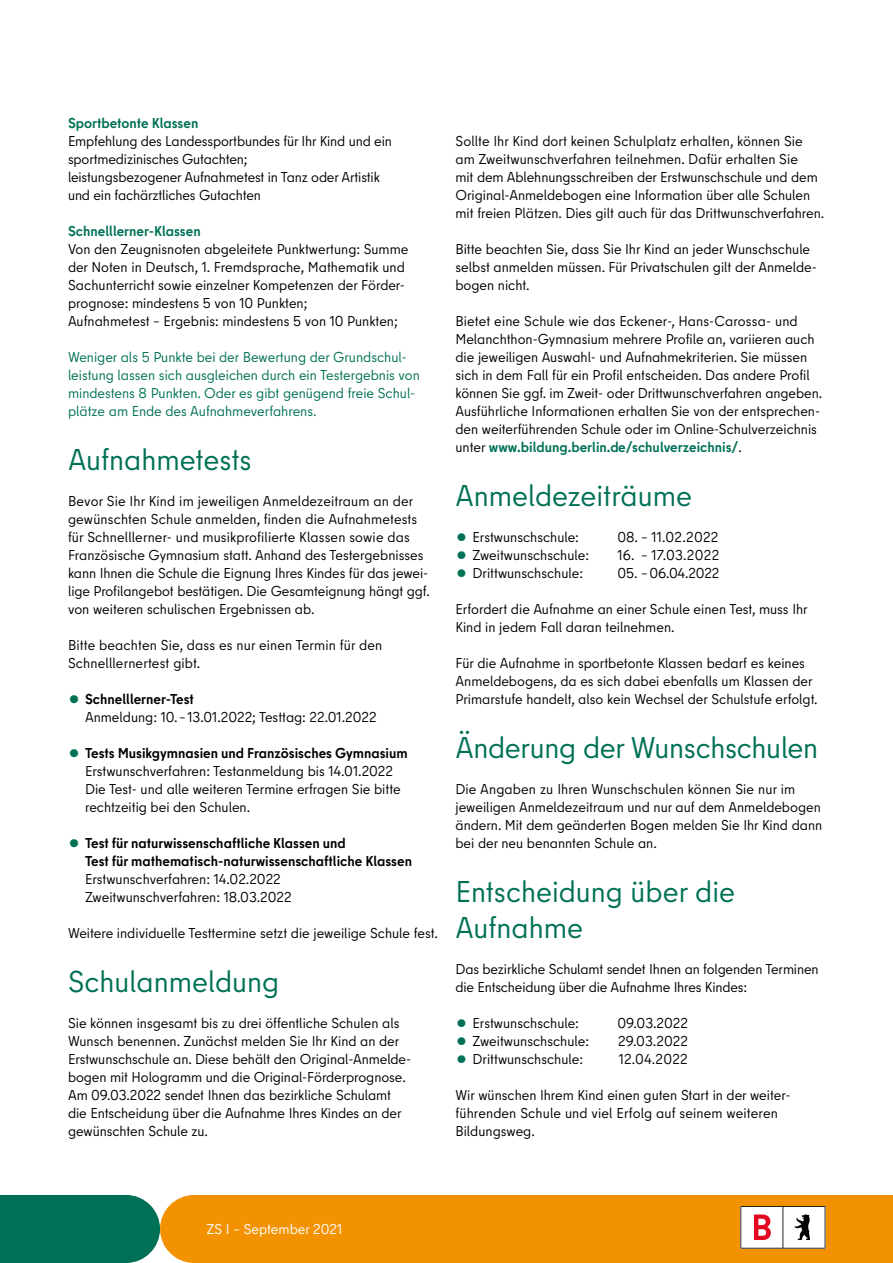
<style>
.page{position:relative;width:893px;height:1263px;background:#fff}
.page>*{position:absolute;margin:0;border:0;box-sizing:border-box;transform-origin:0 0}
.t1{font:30px/36px "Berlin Type";color:#007156}
.t2{font:14.25px/18px "Berlin Type";color:#000}
.t3{font:14.25px/18px "Berlin Type";color:#007156}
.t4{font:700 14.25px/18px "Berlin Type";color:#000}
.t5{font:700 14.25px "Berlin Type";color:#007156}
.t6{font:14.25px "Berlin Type";letter-spacing:.02em;color:#000}
.t7{font:14.25px "Berlin Type";color:#fff}
.s1{font-weight:700;font-size:27px;color:#007156}
.s2{font-weight:700}
.s3{font-size:27px;color:#007156}
.s4{font-weight:700;color:#007156}
</style>
<div class="page">
<div style="left:0;top:1195px;width:160px;height:68px;background:#007156"></div>
<div style="left:160px;top:1195px;width:733px;height:68px;background:#f39200"></div>
<svg style="left:740px;top:1206px;width:85px;height:42px"></svg>
<p class="t5" style="left:68px;top:113px;width:132px">Sportbetonte Klassen</p>
<p class="t2" style="left:68px;top:132px;width:325px">Empfehlung des Landessportbundes für Ihr Kind und ein sportmedizinisches Gutachten;<br>leistungsbezogener Aufnahmetest in Tanz oder Artistik und ein fachärztliches Gutachten</p>
<p class="t5" style="left:68px;top:221px;width:134px">Schnelllerner-Klassen</p>
<p class="t2" style="left:68px;top:240px;width:342px">Von den Zeugnisnoten abgeleitete Punktwertung: Summe der Noten in Deutsch, 1. Fremdsprache, Mathematik und Sachunterricht sowie einzelner Kompetenzen der Förder&shy;prognose: mindestens 5 von 10 Punkten;<br>Aufnahmetest – Ergebnis: mindestens 5 von 10 Punkten;</p>
<p class="t3" style="left:68px;top:348px;width:353px">Weniger als 5 Punkte bei der Bewertung der Grundschul&shy;leistung lassen sich ausgleichen durch ein Testergebnis von mindestens 8 Punkten. Oder es gibt genügend freie Schul&shy;plätze am Ende des Aufnahmeverfahrens.</p>
<h1 class="t1" style="left:68px;top:441px;width:185px">Aufnahmetests</h1>
<p class="t2" style="left:68px;top:492px;width:363px">Bevor Sie Ihr Kind im jeweiligen Anmeldezeitraum an der gewünschten Schule anmelden, finden die Aufnahmetests für Schnelllerner- und musikprofilierte Klassen sowie das Französische Gymnasium statt. Anhand des Testergebnisses kann Ihnen die Schule die Eignung Ihres Kindes für das jewei&shy;lige Profilangebot bestätigen. Die Gesamteignung hängt ggf. von weiteren schulischen Ergebnissen ab.</p>
<p class="t2" style="left:68px;top:636px;width:316px">Bitte beachten Sie, dass es nur einen Termin für den<br>Schnelllernertest gibt.</p>
<p class="t2" style="left:85px;top:690px;width:293px;text-indent:-17px"><span class="s1">•</span> <span class="s2">Schnelllerner-Test<br></span>Anmeldung: 10.– 13.01.2022; Testtag: 22.01.2022</p>
<p class="t2" style="left:85px;top:744px;width:324px;text-indent:-17px"><span class="s1">•</span> <span class="s2">Tests Musikgymnasien und Französisches Gymnasium </span>Erstwunschverfahren: Testanmeldung bis 14.01.2022<br>Die Test- und alle weiteren Termine erfragen Sie bitte rechtzeitig bei den Schulen.</p>
<p class="t4" style="left:85px;top:834px;width:328px;text-indent:-17px"><span class="s3">•</span> Test für naturwissenschaftliche Klassen und<br>Test für mathematisch-naturwissenschaftliche Klassen</p>
<p class="t2" style="left:85px;top:870px;width:208px">Erstwunschverfahren: 14.02.2022<br>Zweitwunschverfahren: 18.03.2022</p>
<p class="t2" style="left:68px;top:924px;width:371px">Weitere individuelle Testtermine setzt die jeweilige Schule fest.</p>
<h1 class="t1" style="left:68px;top:963px;width:213px">Schulanmeldung</h1>
<p class="t2" style="left:68px;top:1014px;width:345px">Sie können insgesamt bis zu drei öffentliche Schulen als Wunsch benennen. Zunächst melden Sie Ihr Kind an der Erstwunschschule an. Diese behält den Original-Anmelde&shy;bogen mit Hologramm und die Original-Förderprognose.<br>Am 09.03.2022 sendet Ihnen das bezirkliche Schulamt die Entscheidung über die Aufnahme Ihres Kindes an der gewünschten Schule zu.</p>
<p class="t2" style="left:455px;top:132px;width:370px">Sollte Ihr Kind dort keinen Schulplatz erhalten, können Sie am Zweitwunschverfahren teilnehmen. Dafür erhalten Sie<br>mit dem Ablehnungsschreiben der Erstwunschschule und dem Original-Anmeldebogen eine Information über alle Schulen mit freien Plätzen. Dies gilt auch für das Drittwunschverfahren.</p>
<p class="t2" style="left:455px;top:240px;width:363px">Bitte beachten Sie, dass Sie Ihr Kind an jeder Wunschschule selbst anmelden müssen. Für Privatschulen gilt der Anmelde&shy;bogen nicht.</p>
<p class="t2" style="left:455px;top:312px;width:368px">Bietet eine Schule wie das Eckener-, Hans-Carossa- und Melanchthon-Gymnasium mehrere Profile an, variieren auch die jeweiligen Auswahl- und Aufnahmekriterien. Sie müssen sich in dem Fall für ein Profil entscheiden. Das andere Profil können Sie ggf. im Zweit- oder Drittwunschverfahren angeben.<br>Ausführliche Informationen erhalten Sie von der entsprechen&shy;den weiterführenden Schule oder im Online-Schulverzeichnis unter <span class="s4">www.bildung.berlin.de/schulverzeichnis/</span>.</p>
<h1 class="t1" style="left:455px;top:477px;width:238px">Anmeldezeiträume</h1>
<p class="t2" style="left:455px;top:528px;width:125px"><span class="s3">•</span> Erstwunschschule:</p>
<p class="t6" style="left:617px;top:528px;width:102px">08. – 11.02.2022</p>
<p class="t2" style="left:455px;top:546px;width:135px"><span class="s3">•</span> Zweitwunschschule:</p>
<p class="t6" style="left:617px;top:546px;width:103px">16. – 17.03.2022</p>
<p class="t2" style="left:455px;top:564px;width:129px"><span class="s3">•</span> Drittwunschschule:</p>
<p class="t2" style="left:617px;top:564px;width:103px">05. –06.04.2022</p>
<p class="t2" style="left:455px;top:600px;width:354px">Erfordert die Aufnahme an einer Schule einen Test, muss Ihr<br>Kind in jedem Fall daran teilnehmen.</p>
<p class="t2" style="left:455px;top:654px;width:364px">Für die Aufnahme in sportbetonte Klassen bedarf es keines<br>Anmeldebogens, da es sich dabei ebenfalls um Klassen der<br>Primarstufe handelt, also kein Wechsel der Schulstufe erfolgt.</p>
<h1 class="t1" style="left:455px;top:729px;width:364px">Änderung der Wunschschulen</h1>
<p class="t2" style="left:455px;top:780px;width:368px">Die Angaben zu Ihren Wunschschulen können Sie nur im jeweiligen Anmeldezeitraum und nur auf dem Anmeldebogen ändern. Mit dem geänderten Bogen melden Sie Ihr Kind dann bei der neu benannten Schule an.</p>
<h1 class="t1" style="left:455px;top:873px;width:281px">Entscheidung über die<br>Aufnahme</h1>
<p class="t2" style="left:455px;top:960px;width:365px">Das bezirkliche Schulamt sendet Ihnen an folgenden Terminen die Entscheidung über die Aufnahme Ihres Kindes:</p>
<p class="t2" style="left:455px;top:1014px;width:125px"><span class="s3">•</span> Erstwunschschule:</p>
<p class="t2" style="left:617px;top:1014px;width:72px">09.03.2022</p>
<p class="t2" style="left:455px;top:1032px;width:135px"><span class="s3">•</span> Zweitwunschschule:</p>
<p class="t2" style="left:618px;top:1032px;width:71px">29.03.2022</p>
<p class="t2" style="left:455px;top:1050px;width:129px"><span class="s3">•</span> Drittwunschschule:</p>
<p class="t2" style="left:619px;top:1050px;width:70px">12.04.2022</p>
<p class="t2" style="left:455px;top:1086px;width:337px">Wir wünschen Ihrem Kind einen guten Start in der weiter&shy;führenden Schule und viel Erfolg auf seinem weiteren<br>Bildungsweg.</p>
<p class="t7" style="left:206px;top:1220px;width:137px">ZS I – September 2021</p>
</div>
